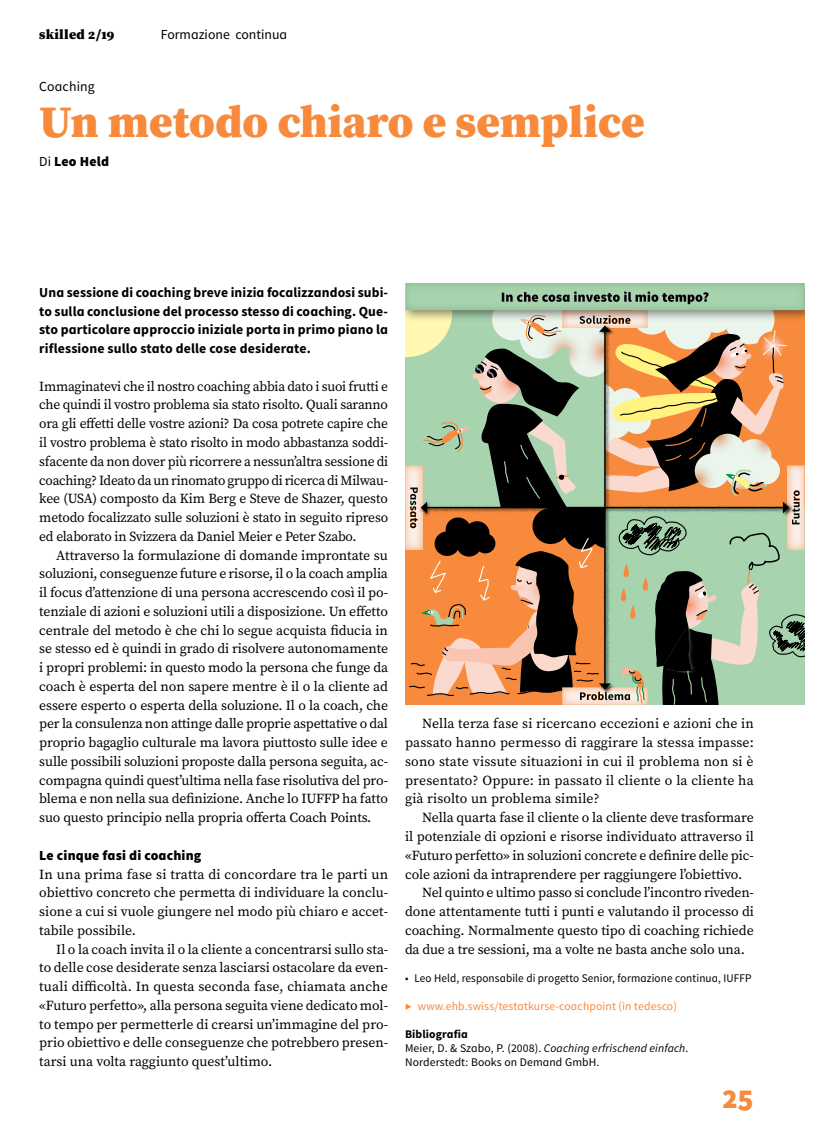
<style>
.page{position:relative;width:835px;height:1140px;background:#fff}
.page>*{position:absolute;margin:0;border:0;box-sizing:border-box;transform-origin:0 0}
.H1-Titel-Artikel{font:900 45px "Source Serif Pro";color:#f78a3c}
.t1{font:900 30px "Source Sans Pro";color:#f78a3c}
.P-Lauftext{font:13.8px/18.8px "Source Serif Pro";letter-spacing:-.005em;color:#000;text-align:justify}
.P-Lauftext-ohne-Einz{font:13.8px/18.8px "Source Serif Pro";letter-spacing:-.01em;color:#000;text-align:justify}
.P-Lead{font:700 13.8px/18.8px "Source Sans Pro";letter-spacing:.01em;color:#000;text-align:justify}
.P-Zwischentitel{font:900 13.8px "Source Sans Pro";letter-spacing:.01em;color:#000}
.H2-Kolumnentitel{font:13.8px "Source Sans Pro";color:#000}
.H2-Kolumnentitel-2{font:900 13.8px "Source Serif Pro";letter-spacing:.02em;color:#000}
.P-Autor{font:900 13.8px "Source Sans Pro";letter-spacing:.01em;color:#000}
.P-Obertitel{font:13.8px "Source Sans Pro";letter-spacing:.01em;color:#000}
.P-Infos-nach-Text{font:11.7px/14.1px "Source Sans Pro";letter-spacing:.01em;color:#000}
.P-Infos-nach-Text-2{font:11.7px "Source Sans Pro";letter-spacing:.01em;color:#000;scale:.96 1}
.P-www-Links-nach-Tex{font:11.7px "Source Sans Pro";letter-spacing:.01em;color:#f78a3c}
.P-Infos-nach-Text-3{font:700 11.7px "Source Sans Pro";letter-spacing:.01em;color:#000}
.s1{font-weight:400}
.s2{font-style:italic}
</style>
<div class="page">
<svg style="left:405px;top:283px;width:400px;height:422px;background:#a69875"></svg>
<h2 class="H2-Kolumnentitel-2" style="left:39px;top:25px;width:76px">skilled 2/19</h2>
<h2 class="H2-Kolumnentitel" style="left:161px;top:26px;width:128px">Formazione continua</h2>
<p class="P-Obertitel" style="left:39px;top:77px;width:57px">Coaching</p>
<h1 class="H1-Titel-Artikel" style="left:39px;top:91px;width:607px">Un metodo chiaro e semplice</h1>
<p class="P-Autor" style="left:39px;top:152px;width:71px"><span class="s1">Di</span> Leo Held</p>
<p class="P-Lead" style="left:39px;top:283px;width:350px">Una sessione di coaching breve inizia focalizzandosi subi&shy;to sulla conclusione del processo stesso di coaching. Que&shy;sto particolare approccio iniziale porta in primo piano la riflessione sullo stato delle cose desiderate.</p>
<p class="P-Lauftext-ohne-Einz" style="left:39px;top:376px;width:350px">Immaginatevi che il nostro coaching abbia dato i suoi frutti e che quindi il vostro problema sia stato risolto. Quali saranno ora gli effetti delle vostre azioni? Da cosa potrete capire che il vostro problema è stato risolto in modo abbastanza soddi&shy;sfacente da non dover più ricorrere a nessun’altra sessione di coaching? Ideato da un rinomato gruppo di ricerca di Milwau&shy;kee (USA) composto da Kim Berg e Steve de Shazer, questo metodo focalizzato sulle soluzioni è stato in seguito ripreso ed elaborato in Svizzera da Daniel Meier e Peter Szabo.</p>
<p class="P-Lauftext" style="left:39px;top:545px;width:350px;text-indent:17px">Attraverso la formulazione di domande improntate su soluzioni, conseguenze future e risorse, il o la coach amplia il focus d’attenzione di una persona accrescendo così il po&shy;tenziale di azioni e soluzioni utili a disposizione. Un effetto centrale del metodo è che chi lo segue acquista fiducia in se stesso ed è quindi in grado di risolvere autonomamente i propri problemi: in questo modo la persona che funge da coach è esperta del non sapere mentre è il o la cliente ad essere esperto o esperta della soluzione. Il o la coach, che per la consulenza non attinge dalle proprie aspettative o dal proprio bagaglio culturale ma lavora piuttosto sulle idee e sulle possibili soluzioni proposte dalla persona seguita, ac&shy;compagna quindi quest’ultima nella fase risolutiva del pro&shy;blema e non nella sua definizione. Anche lo IUFFP ha fatto suo questo principio nella propria offerta Coach Points.</p>
<p class="P-Zwischentitel" style="left:39px;top:846px;width:164px">Le cinque fasi di coaching</p>
<p class="P-Lauftext-ohne-Einz" style="left:39px;top:864px;width:350px">In una prima fase si tratta di concordare tra le parti un obiettivo concreto che permetta di individuare la conclu&shy;sione a cui si vuole giungere nel modo più chiaro e accet&shy;tabile possibile.</p>
<p class="P-Lauftext" style="left:39px;top:939px;width:350px;text-indent:17px">Il o la coach invita il o la cliente a concentrarsi sullo sta&shy;to delle cose desiderate senza lasciarsi ostacolare da even&shy;tuali difficoltà. In questa seconda fase, chiamata anche «Futuro perfetto», alla persona seguita viene dedicato mol&shy;to tempo per permetterle di crearsi un’immagine del pro&shy;prio obiettivo e delle conseguenze che potrebbero presen&shy;tarsi una volta raggiunto quest’ultimo.</p>
<p class="P-Lauftext" style="left:405px;top:714px;width:350px;text-indent:17px">Nella terza fase si ricercano eccezioni e azioni che in passato hanno permesso di raggirare la stessa impasse: sono state vissute situazioni in cui il problema non si è presentato? Oppure: in passato il cliente o la cliente ha già risolto un problema simile?</p>
<p class="P-Lauftext" style="left:405px;top:808px;width:350px;text-indent:17px">Nella quarta fase il cliente o la cliente deve trasformare il potenziale di opzioni e risorse individuato attraverso il «Futuro perfetto» in soluzioni concrete e definire delle pic&shy;cole azioni da intraprendere per raggiungere l’obiettivo.</p>
<p class="P-Lauftext" style="left:405px;top:883px;width:350px;text-indent:17px">Nel quinto e ultimo passo si conclude l’incontro riveden&shy;done attentamente tutti i punti e valutando il processo di coaching. Normalmente questo tipo di coaching richiede da due a tre sessioni, ma a volte ne basta anche solo una.</p>
<p class="P-Infos-nach-Text-2" style="left:405px;top:970px;width:362px">■ Leo Held, responsabile di progetto Senior, formazione continua, IUFFP</p>
<p class="P-www-Links-nach-Tex" style="left:405px;top:998px;width:273px">▶ www.ehb.swiss/testatkurse-coachpoint (in tedesco)</p>
<p class="P-Infos-nach-Text-3" style="left:405px;top:1026px;width:64px">Bibliografia</p>
<p class="P-Infos-nach-Text" style="left:405px;top:1041px;width:285px">Meier, D. &amp; Szabo, P. (2008). <span class="s2">Coaching erfrischend einfach</span>.<br>Norderstedt: Books on Demand GmbH.</p>
<h2 class="t1" style="left:722px;top:1078px;width:33px">25</h2>
</div>
